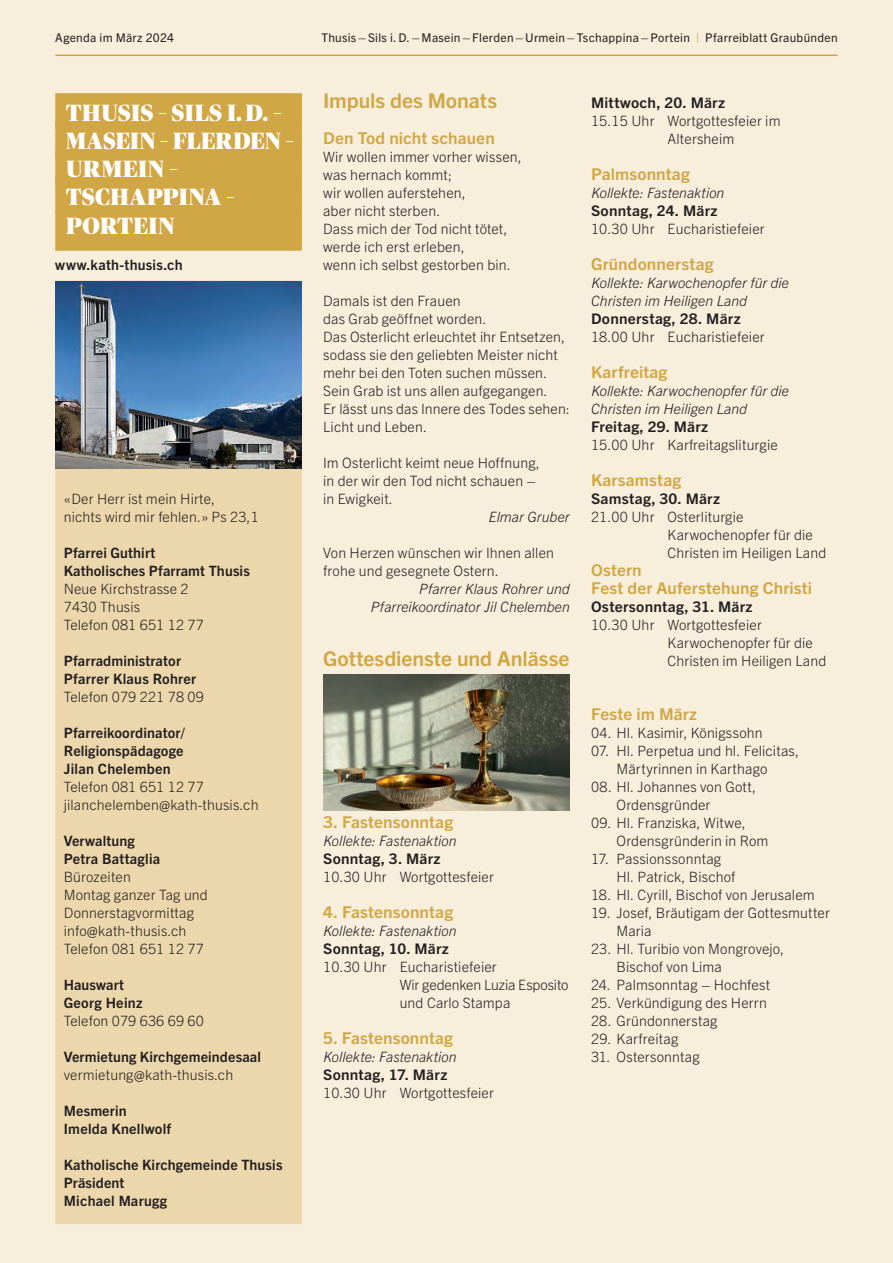
<style>
.page{position:relative;width:893px;height:1263px;background:#f7eedb}
.page>*{position:absolute;margin:0;border:0;box-sizing:border-box;transform-origin:0 0}
.t1{font:900 23.4px/28.2px "Publico Banner";letter-spacing:.025em;color:#fff}
.t2{font:700 20.25px "Trade Gothic Next LT Pro";letter-spacing:-.005em;color:#d1a644;scale:1.05 1}
.t3{font:700 16.35px/18px "Trade Gothic Next LT Pro";letter-spacing:.01em;color:#d1a644;scale:1.05 1}
.t4{font:700 14.7px "Trade Gothic Next LT Pro";letter-spacing:.015em;color:#231f20;scale:1.05 1}
.t5{font:300 14.25px/18px "Trade Gothic Next LT Pro";letter-spacing:.01em;color:#231f20}
.t6{font:700 14.25px/18px "Trade Gothic Next LT Pro";letter-spacing:.01em;color:#231f20}
.t7{font:italic 300 14.25px/18px "Trade Gothic Next LT Pro";color:#231f20}
.t8{font:12px "Trade Gothic Next LT Pro";letter-spacing:.025em;color:#231f20}
.s1{color:#d1a644}
</style>
<div class="page">
<hr style="left:55px;top:55px;width:783px;height:1px;background:#d1a644">
<div style="left:55px;top:93px;width:247px;height:36px;background:#d1a644"></div>
<div style="left:55px;top:121px;width:247px;height:36px;background:#d1a644"></div>
<div style="left:55px;top:150px;width:247px;height:36px;background:#d1a644"></div>
<div style="left:55px;top:178px;width:247px;height:36px;background:#d1a644"></div>
<div style="left:55px;top:212px;width:247px;height:39px;background:#d1a644"></div>
<div style="left:55px;top:281px;width:247px;height:943px;background:#ecd6ab"></div>
<img style="left:55px;top:281px;width:247px;height:187px">
<img style="left:323px;top:675px;width:247px;height:135px">
<p class="t8" style="left:55px;top:30px;width:120px">Agenda im März 2024</p>
<p class="t8" style="left:321px;top:30px;width:518px">Thusis–Sils i.D.– Masein–Flerden– Urmein–Tschappina–Portein <span class="s1">|</span> Pfarreiblatt Graubünden</p>
<h1 class="t1" style="left:66px;top:98px;width:229px">THUSIS – SILS I. D. –<br>MASEIN – FLERDEN –<br>URMEIN –<br>TSCHAPPINA –<br>PORTEIN</h1>
<p class="t6" style="left:55px;top:255px;width:129px">www.kath-thusis.ch</p>
<p class="t5" style="left:64px;top:489px;width:197px">«Der Herr ist mein Hirte,<br>nichts wird mir fehlen.» Ps 23,1</p>
<p class="t6" style="left:64px;top:543px;width:188px">Pfarrei Guthirt<br>Katholisches Pfarramt Thusis</p>
<p class="t5" style="left:64px;top:579px;width:142px">Neue Kirchstrasse 2<br>7430 Thusis<br>Telefon 081 651 12 77</p>
<p class="t6" style="left:64px;top:651px;width:134px">Pfarradministrator<br>Pfarrer Klaus Rohrer</p>
<p class="t5" style="left:64px;top:687px;width:142px">Telefon 079 221 78 09</p>
<p class="t6" style="left:64px;top:723px;width:123px;text-align:justify">Pfarreikoordinator/ Religionspädagoge Jilan Chelemben</p>
<p class="t5" style="left:64px;top:777px;width:196px">Telefon 081 651 12 77 jilanchelemben@kath-thusis.ch</p>
<p class="t6" style="left:64px;top:831px;width:98px">Verwaltung<br>Petra Battaglia</p>
<p class="t5" style="left:64px;top:867px;width:146px">Bürozeiten<br>Montag ganzer Tag und<br>Donnerstagvormittag info@kath-thusis.ch<br>Telefon 081 651 12 77</p>
<p class="t6" style="left:64px;top:975px;width:80px">Hauswart<br>Georg Heinz</p>
<p class="t5" style="left:64px;top:1011px;width:142px">Telefon 079 636 69 60</p>
<p class="t6" style="left:64px;top:1047px;width:199px">Vermietung Kirchgemeindesaal</p>
<p class="t5" style="left:64px;top:1065px;width:171px">vermietung@kath-thusis.ch</p>
<p class="t6" style="left:64px;top:1101px;width:109px">Mesmerin<br>Imelda Knellwolf</p>
<p class="t6" style="left:64px;top:1155px;width:220px">Katholische Kirchgemeinde Thusis<br>Präsident<br>Michael Marugg</p>
<h2 class="t2" style="left:323px;top:87px;width:167px">Impuls des Monats</h2>
<p class="t3" style="left:323px;top:128px;width:165px">Den Tod nicht schauen</p>
<p class="t5" style="left:323px;top:147px;width:200px">Wir wollen immer vorher wissen, was hernach kommt;<br>wir wollen auferstehen,<br>aber nicht sterben.<br>Dass mich der Tod nicht tötet, werde ich erst erleben,<br>wenn ich selbst gestorben bin.</p>
<p class="t5" style="left:323px;top:291px;width:248px">Damals ist den Frauen<br>das Grab geöffnet worden.<br>Das Osterlicht erleuchtet ihr Entsetzen, sodass sie den geliebten Meister nicht mehr bei den Toten suchen müssen.<br>Sein Grab ist uns allen aufgegangen.<br>Er lässt uns das Innere des Todes sehen:<br>Licht und Leben.</p>
<p class="t5" style="left:323px;top:453px;width:218px">Im Osterlicht keimt neue Hoffnung, in der wir den Tod nicht schauen – in Ewigkeit.</p>
<p class="t7" style="left:489px;top:507px;width:82px">Elmar Gruber</p>
<p class="t5" style="left:323px;top:543px;width:232px">Von Herzen wünschen wir Ihnen allen frohe und gesegnete Ostern.</p>
<p class="t7" style="left:371px;top:579px;width:200px;text-align:right">Pfarrer Klaus Rohrer und<br>Pfarreikoordinator Jil Chelemben</p>
<h2 class="t2" style="left:323px;top:645px;width:236px">Gottesdienste und Anlässe</h2>
<p class="t3" style="left:323px;top:812px;width:125px">3. Fastensonntag</p>
<p class="t7" style="left:323px;top:831px;width:135px">Kollekte: Fastenaktion</p>
<p class="t4" style="left:323px;top:848px;width:113px">Sonntag, 3. März</p>
<p class="t5" style="left:323px;top:867px;width:172px">10.30 Uhr Wortgottesfeier</p>
<p class="t3" style="left:323px;top:902px;width:125px">4. Fastensonntag</p>
<p class="t7" style="left:323px;top:921px;width:135px">Kollekte: Fastenaktion</p>
<p class="t4" style="left:323px;top:938px;width:121px">Sonntag, 10. März</p>
<p class="t5" style="left:400px;top:957px;width:170px;text-indent:-77px">10.30 Uhr Eucharistiefeier<br>Wir gedenken Luzia Esposito und Carlo Stampa</p>
<p class="t3" style="left:323px;top:1028px;width:125px">5. Fastensonntag</p>
<p class="t7" style="left:323px;top:1047px;width:135px">Kollekte: Fastenaktion</p>
<p class="t4" style="left:323px;top:1064px;width:120px">Sonntag, 17. März</p>
<p class="t5" style="left:323px;top:1083px;width:172px">10.30 Uhr Wortgottesfeier</p>
<p class="t4" style="left:591px;top:92px;width:129px">Mittwoch, 20. März</p>
<p class="t5" style="left:668px;top:111px;width:115px;text-indent:-77px">15.15 Uhr Wortgottesfeier im<br>Altersheim</p>
<p class="t3" style="left:591px;top:164px;width:96px">Palmsonntag</p>
<p class="t7" style="left:591px;top:183px;width:135px">Kollekte: Fastenaktion</p>
<p class="t4" style="left:591px;top:200px;width:122px">Sonntag, 24. März</p>
<p class="t5" style="left:591px;top:219px;width:175px">10.30 Uhr Eucharistiefeier</p>
<p class="t3" style="left:591px;top:254px;width:118px">Gründonnerstag</p>
<p class="t7" style="left:591px;top:273px;width:199px">Kollekte: Karwochenopfer für die<br>Christen im Heiligen Land</p>
<p class="t4" style="left:591px;top:308px;width:144px">Donnerstag, 28. März</p>
<p class="t5" style="left:591px;top:327px;width:175px">18.00 Uhr Eucharistiefeier</p>
<p class="t3" style="left:591px;top:362px;width:74px">Karfreitag</p>
<p class="t7" style="left:591px;top:381px;width:199px">Kollekte: Karwochenopfer für die<br>Christen im Heiligen Land</p>
<p class="t4" style="left:591px;top:416px;width:113px">Freitag, 29. März</p>
<p class="t5" style="left:591px;top:435px;width:188px">15.00 Uhr Karfreitagsliturgie</p>
<p class="t3" style="left:591px;top:470px;width:87px">Karsamstag</p>
<p class="t4" style="left:591px;top:488px;width:124px">Samstag, 30. März</p>
<p class="t5" style="left:668px;top:507px;width:160px;text-indent:-77px">21.00 Uhr Osterliturgie<br>Karwochenopfer für die<br>Christen im Heiligen Land</p>
<p class="t3" style="left:591px;top:560px;width:212px">Ostern<br>Fest der Auferstehung Christi</p>
<p class="t4" style="left:591px;top:596px;width:155px">Ostersonntag, 31. März</p>
<p class="t5" style="left:668px;top:615px;width:160px;text-indent:-77px">10.30 Uhr Wortgottesfeier<br>Karwochenopfer für die<br>Christen im Heiligen Land</p>
<p class="t3" style="left:591px;top:704px;width:102px">Feste im März</p>
<p class="t5" style="left:591px;top:723px;width:173px">04. Hl. Kasimir, Königssohn</p>
<p class="t5" style="left:591px;top:741px;width:210px;text-align:center">07. Hl. Perpetua und hl. Felicitas,<br>Märtyrinnen in Karthago</p>
<p class="t5" style="left:617px;top:777px;width:141px;text-indent:-26px">08. Hl. Johannes von Gott,<br>Ordensgründer</p>
<p class="t5" style="left:617px;top:813px;width:153px;text-indent:-26px">09. Hl. Franziska, Witwe,<br>Ordensgründerin in Rom</p>
<p class="t5" style="left:617px;top:849px;width:120px;text-indent:-26px">17. Passionssonntag<br>Hl. Patrick, Bischof</p>
<p class="t5" style="left:591px;top:885px;width:225px">18. Hl. Cyrill, Bischof von Jerusalem</p>
<p class="t5" style="left:617px;top:903px;width:215px;text-indent:-26px">19. Josef, Bräutigam der Gottesmutter<br>Maria</p>
<p class="t5" style="left:617px;top:939px;width:169px;text-indent:-26px">23. Hl. Turibio von Mongrovejo,<br>Bischof von Lima</p>
<p class="t5" style="left:591px;top:975px;width:181px">24. Palmsonntag – Hochfest</p>
<p class="t5" style="left:591px;top:993px;width:177px">25. Verkündigung des Herrn</p>
<p class="t5" style="left:591px;top:1011px;width:128px">28. Gründonnerstag</p>
<p class="t5" style="left:591px;top:1029px;width:89px">29. Karfreitag</p>
<p class="t5" style="left:591px;top:1047px;width:110px">31. Ostersonntag</p>
</div>
